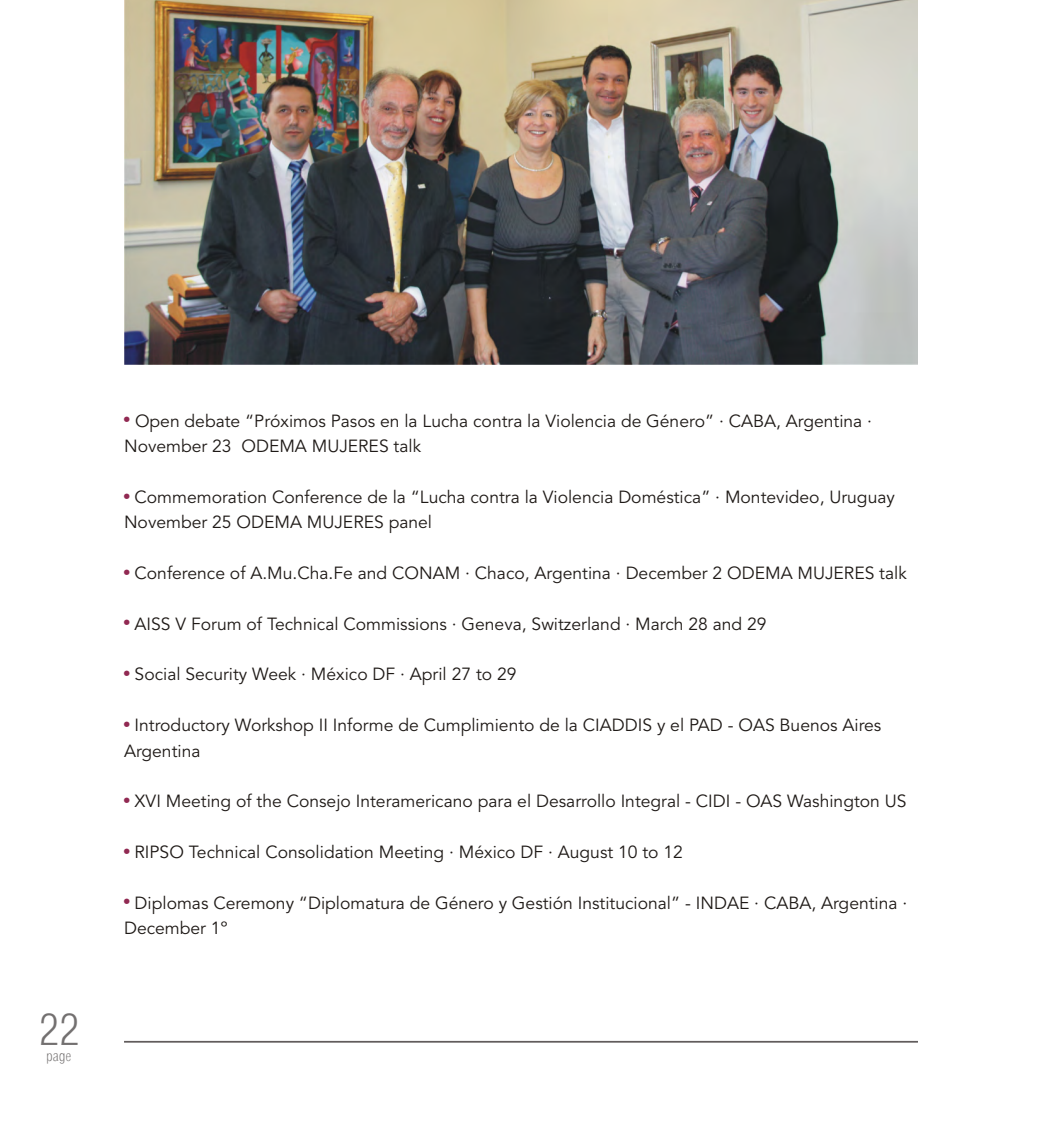
<style>
.page{position:relative;width:1042px;height:1141px;background:#fff}
.page>*{position:absolute;margin:0;border:0;box-sizing:border-box;transform-origin:0 0}
.t1{font:300 condensed 42px "Arena";color:#737070}
.t2{font:17.5px/25.4px "Avenir LT";color:#1f1a17}
.t3{font:300 condensed 13.65px "Arena";color:#737070}
</style>
<div class="page">
<hr style="left:124px;top:1041px;width:794px;height:2px;background:#615c5c">
<img style="left:124px;top:0;width:794px;height:364px">
<h1 class="t1" style="left:39px;top:1005px;width:43px">22</h1>
<p class="t3" style="left:46px;top:1048px;width:26px">page</p>
<p class="t2" style="left:124px;top:410px;width:749px;text-indent:11px">Open debate “Próximos Pasos en la Lucha contra la Violencia de Género” · CABA, Argentina ·<br>November 23 ODEMA MUJERES talk</p>
<p class="t2" style="left:124px;top:486px;width:772px;text-indent:11px">Commemoration Conference de la “Lucha contra la Violencia Doméstica” · Montevideo, Uruguay<br>November 25 ODEMA MUJERES panel</p>
<p class="t2" style="left:135px;top:562px;width:774px">Conference of A.Mu.Cha.Fe and CONAM · Chaco, Argentina · December 2 ODEMA MUJERES talk</p>
<p class="t2" style="left:135px;top:613px;width:633px">AISS V Forum of Technical Commissions · Geneva, Switzerland · March 28 and 29</p>
<p class="t2" style="left:135px;top:664px;width:383px">Social Security Week · México DF · April 27 to 29</p>
<p class="t2" style="left:124px;top:714px;width:759px;text-indent:11px">Introductory Workshop II Informe de Cumplimiento de la CIADDIS y el PAD - OAS Buenos Aires<br>Argentina</p>
<p class="t2" style="left:135px;top:790px;width:773px">XVI Meeting of the Consejo Interamericano para el Desarrollo Integral - CIDI - OAS Washington US</p>
<p class="t2" style="left:135px;top:841px;width:550px">RIPSO Technical Consolidation Meeting · México DF · August 10 to 12</p>
<p class="t2" style="left:124px;top:892px;width:785px;text-indent:11px">Diplomas Ceremony “Diplomatura de Género y Gestión Institucional” - INDAE · CABA, Argentina ·<br>December 1º</p>
</div>
